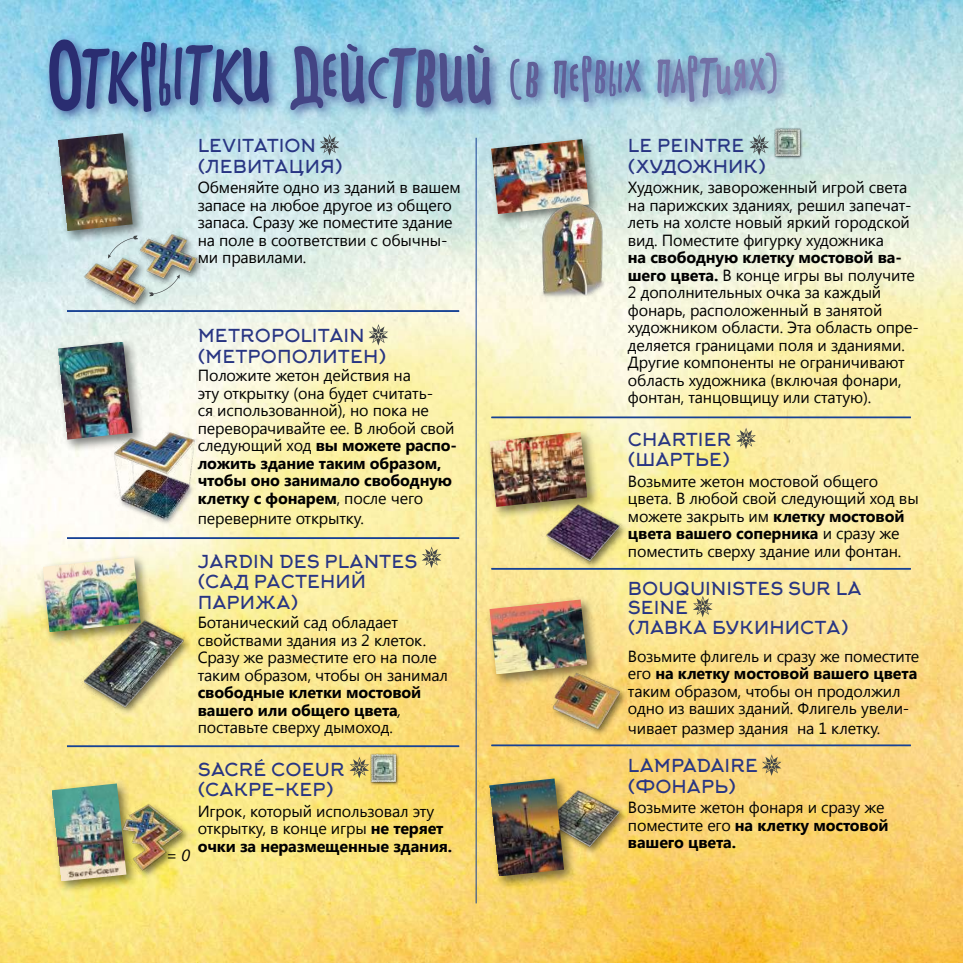
<style>
.page{position:relative;width:963px;height:963px;background:#fff}
.page>*{position:absolute;margin:0;border:0;box-sizing:border-box;transform-origin:0 0}
.t1{font:17.5px/20.5px "Arkhip";color:#283583}
.t2{font:16.1px/17.5px "Segoe UI";letter-spacing:-.01em;color:#000}
.t3{font:700 16.1px/17.5px "Segoe UI";letter-spacing:-.01em;color:#000}
.t4{font:italic 16.1px "Segoe UI";color:#000}
.s1{font-weight:700}
.s2{font-weight:400;font-style:italic}
.s3{font-weight:400}
</style>
<div class="page">
<img style="left:0;top:0;width:962px;height:962px">
<svg style="left:319px;top:134px;width:20px;height:22px"></svg>
<svg style="left:368px;top:324px;width:20px;height:21px"></svg>
<svg style="left:421px;top:546px;width:20px;height:22px"></svg>
<svg style="left:349px;top:756px;width:20px;height:22px"></svg>
<svg style="left:749px;top:134px;width:20px;height:22px"></svg>
<svg style="left:736px;top:427px;width:19px;height:22px"></svg>
<svg style="left:692px;top:595px;width:20px;height:22px"></svg>
<svg style="left:761px;top:754px;width:20px;height:21px"></svg>
<img style="left:536px;top:491px;width:96px;height:77px">
<div style="left:544px;top:788px;width:84px;height:67px;background:#000;opacity:.5"></div>
<img style="left:576px;top:788px;width:56px;height:63px">
<div style="left:551px;top:671px;width:78px;height:66px;background:#000;opacity:.5"></div>
<img style="left:543px;top:671px;width:85px;height:61px">
<div style="left:54px;top:129px;width:91px;height:115px;background:#000;opacity:.5"></div>
<img style="left:58px;top:133px;width:75px;height:98px">
<div style="left:54px;top:338px;width:91px;height:114px;background:#000;opacity:.5"></div>
<img style="left:58px;top:341px;width:75px;height:98px">
<div style="left:48px;top:779px;width:91px;height:115px;background:#000;opacity:.5"></div>
<img style="left:52px;top:783px;width:74px;height:98px">
<div style="left:485px;top:774px;width:91px;height:115px;background:#000;opacity:.5"></div>
<img style="left:489px;top:778px;width:75px;height:98px">
<div style="left:487px;top:135px;width:114px;height:92px;background:#000;opacity:.5"></div>
<img style="left:491px;top:139px;width:98px;height:75px">
<div style="left:39px;top:553px;width:114px;height:92px;background:#000;opacity:.5"></div>
<img style="left:43px;top:557px;width:98px;height:75px">
<div style="left:485px;top:428px;width:115px;height:92px;background:#000;opacity:.5"></div>
<img style="left:489px;top:432px;width:98px;height:75px">
<div style="left:485px;top:595px;width:115px;height:92px;background:#000;opacity:.5"></div>
<img style="left:489px;top:599px;width:98px;height:75px">
<div style="left:81px;top:618px;width:111px;height:97px;background:#000;opacity:.5"></div>
<img style="left:75px;top:616px;width:110px;height:92px">
<img style="left:530px;top:200px;width:87px;height:110px">
<hr style="left:475px;top:138px;width:1px;height:765px;background:#164194">
<div style="left:83px;top:232px;width:122px;height:81px;background:#000;opacity:.5"></div>
<img style="left:80px;top:232px;width:119px;height:77px">
<svg style="left:108px;top:235px;width:30px;height:23px"></svg>
<svg style="left:149px;top:274px;width:31px;height:22px"></svg>
<img style="left:97px;top:427px;width:103px;height:110px">
<hr style="left:67px;top:310px;width:392px;height:1px;background:#164194">
<hr style="left:67px;top:311px;width:392px;height:1px;background:#164194">
<hr style="left:67px;top:537px;width:392px;height:1px;background:#164194">
<hr style="left:67px;top:538px;width:392px;height:1px;background:#164194">
<hr style="left:67px;top:745px;width:392px;height:1px;background:#164194">
<hr style="left:67px;top:746px;width:392px;height:1px;background:#164194">
<hr style="left:491px;top:744px;width:419px;height:1px;background:#164194">
<hr style="left:491px;top:745px;width:419px;height:1px;background:#164194">
<hr style="left:491px;top:568px;width:419px;height:1px;background:#164194">
<hr style="left:491px;top:416px;width:419px;height:1px;background:#164194">
<hr style="left:491px;top:417px;width:419px;height:1px;background:#164194">
<div style="left:121px;top:802px;width:71px;height:77px;background:#000;opacity:.5"></div>
<img style="left:117px;top:800px;width:68px;height:73px">
<div style="left:369px;top:752px;width:30px;height:33px;background:#000;opacity:.75"></div>
<img style="left:370px;top:753px;width:26px;height:29px">
<div style="left:773px;top:127px;width:30px;height:33px;background:#000;opacity:.75"></div>
<img style="left:774px;top:128px;width:26px;height:29px">
<div style="left:43px;top:34px;width:746px;height:90px;background:#283583;opacity:.75"></div>
<svg style="left:290px;top:42px;width:201px;height:69px;background:#6e8bb5"></svg>
<svg style="left:49px;top:37px;width:220px;height:76px;background:#6083b1"></svg>
<svg style="left:510px;top:59px;width:28px;height:41px"></svg>
<svg style="left:553px;top:55px;width:88px;height:48px;background:#7b98bf"></svg>
<svg style="left:657px;top:53px;width:119px;height:49px;background:#8ca3c4"></svg>
<svg style="left:257px;top:758px;width:6px;height:4px"></svg>
<p class="t1" style="left:198px;top:136px;width:146px">LEVITATION (ЛЕВИТАЦИЯ)</p>
<p class="t2" style="left:198px;top:178px;width:264px">Обменяйте одно из зданий в вашем запасе на любое другое из общего запаса. Сразу же поместите здание на поле в соответствии с обычны&shy;ми правилами.</p>
<p class="t1" style="left:198px;top:326px;width:190px">METROPOLITAIN (МЕТРОПОЛИТЕН)</p>
<p class="t2" style="left:198px;top:366px;width:261px">Положите жетон действия на<br>эту открытку (она будет считать-<br>ся использованной), но пока не переворачивайте ее. В любой свой следующий ход <span class="s1">вы можете распо&shy;ложить здание таким образом, чтобы оно занимало свободную клетку с фонарем</span>, после чего</p>
<p class="t2" style="left:198px;top:508px;width:168px">переверните открытку.</p>
<p class="t1" style="left:198px;top:551px;width:221px">JARDIN DES PLANTES (САД РАСТЕНИЙ<br>ПАРИЖА)</p>
<p class="t2" style="left:198px;top:613px;width:252px">Ботанический сад обладает свойствами здания из 2 клеток.<br>Сразу же разместите его на поле таким образом, чтобы он занимал</p>
<p class="t3" style="left:198px;top:682px;width:225px">свободные клетки мостовой вашего или общего цвета<span class="s2">, </span><span class="s3">поставьте сверху дымоход.</span></p>
<p class="t1" style="left:198px;top:759px;width:148px">SACRЕ COEUR (САКРЕ-КЕР)</p>
<p class="t2" style="left:198px;top:801px;width:256px">Игрок, который использовал эту открытку, в конце игры <span class="s1">не теряет очки за неразмещенные здания.</span></p>
<p class="t4" style="left:166px;top:843px;width:25px">= 0</p>
<p class="t1" style="left:628px;top:136px;width:139px">LE PEINTRE (ХУДОЖНИК)</p>
<p class="t2" style="left:628px;top:178px;width:285px">Художник, завороженный игрой света на парижских зданиях, решил запечат&shy;леть на холсте новый яркий городской вид. Поместите фигурку художника</p>
<p class="t2" style="left:628px;top:248px;width:292px"><span class="s1">на свободную клетку мостовой ва&shy;шего цвета.</span> В конце игры вы получите 2 дополнительных очка за каждый фонарь, расположенный в занятой художником области. Эта область опре&shy;деляется границами поля и зданиями.<br>Другие компоненты не ограничивают область художника (включая фонари, фонтан, танцовщицу или статую).</p>
<p class="t1" style="left:628px;top:429px;width:105px">CHARTIER (ШАРТЬЕ)</p>
<p class="t2" style="left:628px;top:471px;width:292px">Возьмите жетон мостовой общего цвета. В любой свой следующий ход вы можете закрыть им <span class="s1">клетку мостовой цвета вашего соперника</span> и сразу же поместить сверху здание или фонтан.</p>
<p class="t1" style="left:628px;top:578px;width:235px;line-height:19.8px">BOUQUINISTES SUR LA<br>SEINE<br>(ЛАВКА БУКИНИСТА)</p>
<p class="t2" style="left:628px;top:646px;width:293px">Возьмите флигель и сразу же поместите его <span class="s1">на клетку мостовой вашего цвета </span>таким образом, чтобы он продолжил одно из ваших зданий. Флигель увели-</p>
<p class="t2" style="left:628px;top:719px;width:254px">чивает размер здания на 1 клетку.</p>
<p class="t1" style="left:628px;top:756px;width:132px">LAMPADAIRE (ФОНАРЬ)</p>
<p class="t2" style="left:628px;top:798px;width:262px">Возьмите жетон фонаря и сразу же поместите его <span class="s1">на клетку мостовой вашего цвета.</span></p>
</div>
